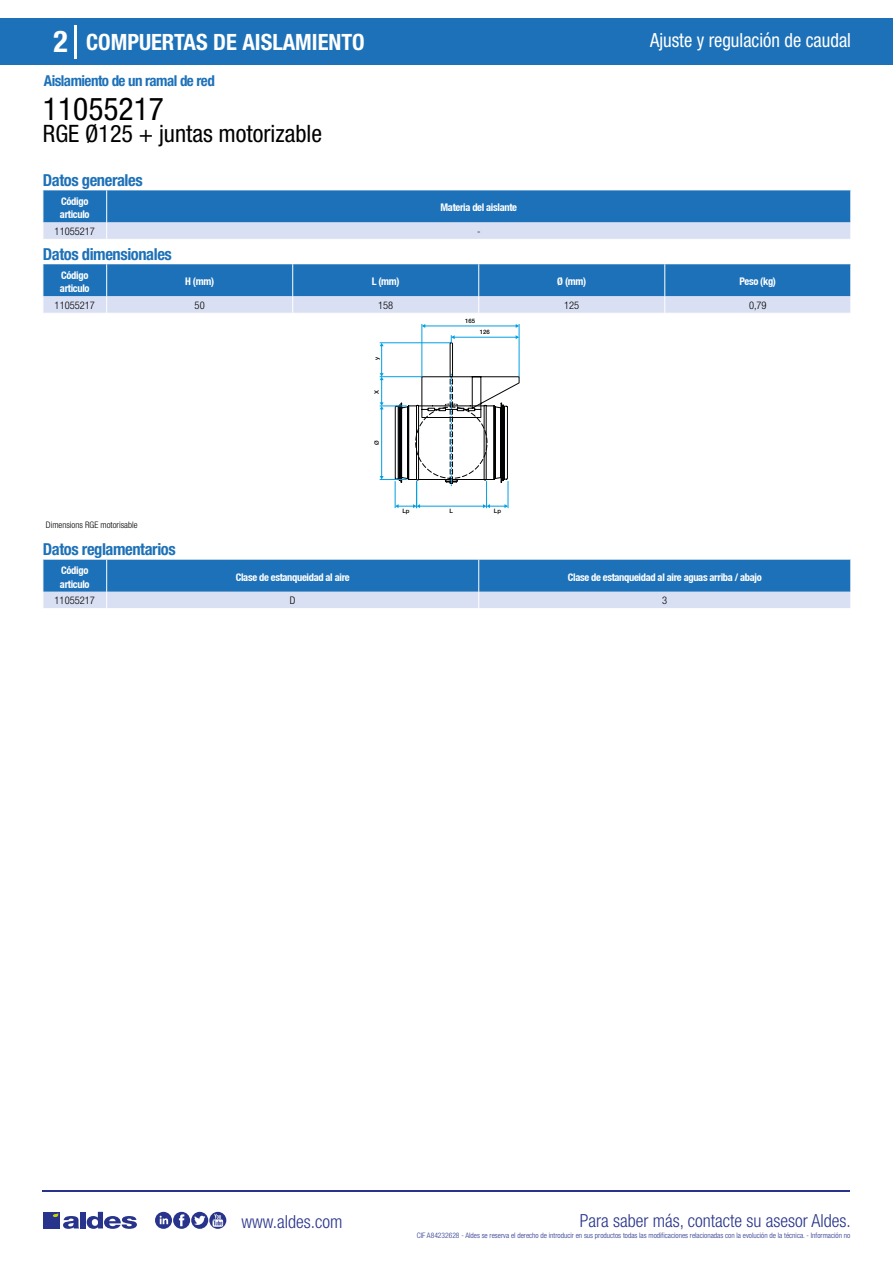
<style>
.page{position:relative;width:893px;height:1263px;background:#fff}
.page>*{position:absolute;margin:0;border:0;box-sizing:border-box;transform-origin:0 0}
.t1{font:condensed 31.5px "Helvetica Neue LT Std";color:#000}
.t2{font:700 condensed 30px "Helvetica Neue LT Std";color:#fff}
.t3{font:condensed 24px "Helvetica Neue LT Std";color:#000}
.t4{font:700 condensed 22.5px "Helvetica Neue LT Std";color:#fff}
.t5{font:condensed 19.5px "Helvetica Neue LT Std";color:#fff;scale:.95 1}
.t6{font:300 condensed 18px "Helvetica Neue";color:#28348b}
.t7{font:700 condensed 16.5px "Helvetica Neue LT Std";letter-spacing:-.025em;color:#1d71b8}
.t8{font:700 condensed 15px "Helvetica Neue LT Std";letter-spacing:-.035em;color:#1d71b8}
.t9{font:700 condensed 10.5px/13.5px "Helvetica Neue";letter-spacing:-.03em;color:#fff}
.t10{font:300 condensed 10.5px "Helvetica Neue";color:#000}
.t11{font:300 condensed 9px "Helvetica Neue";color:#000}
.t12{font:300 condensed 7.5px "Helvetica Neue";color:#28348b}
.t13{font:500 6px "Helvetica Neue";color:#000}
</style>
<div class="page">
<div style="left:0;top:18px;width:893px;height:46px;background:#1d71b8"></div>
<hr style="left:74px;top:25px;width:2px;height:33px;background:#fff">
<hr style="left:43px;top:1190px;width:807px;height:1px;background:#28348b">
<svg style="left:155px;top:1212px;width:71px;height:17px"></svg>
<div style="left:43px;top:1212px;width:17px;height:16px;background:#28348b"></div>
<div style="left:80px;top:1212px;width:6px;height:16px;background:#28348b"></div>
<svg style="left:87px;top:1212px;width:50px;height:17px"></svg>
<svg style="left:53px;top:1213px;width:26px;height:16px"></svg>
<svg style="left:43px;top:190px;width:808px;height:49px;background:#6098cc"></svg>
<svg style="left:43px;top:264px;width:808px;height:49px;background:#6098cd"></svg>
<svg style="left:380px;top:335px;width:140px;height:173px"></svg>
<hr style="left:423px;top:326px;width:95px;height:1px;background:#009fe3">
<hr style="left:422px;top:324px;width:1px;height:53px;background:#009fe3">
<hr style="left:519px;top:324px;width:1px;height:53px;background:#009fe3">
<svg style="left:43px;top:560px;width:808px;height:48px;background:#5e97cc"></svg>
<h2 class="t2" style="left:54px;top:24px;width:16px">2</h2>
<h3 class="t4" style="left:86px;top:28px;width:280px">COMPUERTAS DE AISLAMIENTO</h3>
<h3 class="t5" style="left:650px;top:29px;width:213px">Ajuste y regulación de caudal</h3>
<h3 class="t8" style="left:44px;top:71px;width:172px">Aislamiento de un ramal de red</h3>
<h1 class="t1" style="left:43px;top:91px;width:122px">11055217</h1>
<h3 class="t3" style="left:43px;top:120px;width:281px">RGE Ø125 + juntas motorizable</h3>
<h3 class="t7" style="left:43px;top:170px;width:101px">Datos generales</h3>
<p class="t9" style="left:60px;top:194px;width:31px">Código articulo</p>
<p class="t9" style="left:440px;top:201px;width:78px">Materia del aislante</p>
<p class="t10" style="left:55px;top:225px;width:42px">11055217</p>
<p class="t10" style="left:477px;top:225px;width:5px">-</p>
<h3 class="t7" style="left:43px;top:244px;width:130px">Datos dimensionales</h3>
<p class="t9" style="left:60px;top:268px;width:31px">Código articulo</p>
<p class="t9" style="left:185px;top:275px;width:30px">H (mm)</p>
<p class="t9" style="left:372px;top:275px;width:29px">L (mm)</p>
<p class="t9" style="left:557px;top:275px;width:30px">Ø (mm)</p>
<p class="t9" style="left:740px;top:275px;width:38px">Peso (kg)</p>
<p class="t10" style="left:55px;top:299px;width:42px">11055217</p>
<p class="t10" style="left:195px;top:299px;width:12px">50</p>
<p class="t10" style="left:378px;top:299px;width:17px">158</p>
<p class="t10" style="left:564px;top:299px;width:17px">125</p>
<p class="t10" style="left:749px;top:299px;width:19px">0,79</p>
<p class="t13" style="left:465px;top:317px;width:12px">165</p>
<p class="t13" style="left:373px;top:360px;width:5px;rotate:-90deg">y</p>
<p class="t13" style="left:373px;top:394px;width:5px;rotate:-90deg">X</p>
<p class="t13" style="left:373px;top:445px;width:6px;rotate:-90deg">Ø</p>
<p class="t13" style="left:480px;top:329px;width:12px">126</p>
<p class="t13" style="left:402px;top:507px;width:9px">Lp</p>
<p class="t13" style="left:450px;top:507px;width:5px">L</p>
<p class="t13" style="left:494px;top:507px;width:9px">Lp</p>
<p class="t11" style="left:46px;top:520px;width:93px">Dimensions RGE motorisable</p>
<h3 class="t7" style="left:43px;top:540px;width:134px">Datos reglamentarios</h3>
<p class="t9" style="left:60px;top:563px;width:31px">Código articulo</p>
<p class="t9" style="left:236px;top:570px;width:115px">Clase de estanqueidad al aire</p>
<p class="t9" style="left:568px;top:570px;width:195px">Clase de estanqueidad al aire aguas arriba / abajo</p>
<p class="t10" style="left:55px;top:594px;width:42px">11055217</p>
<p class="t10" style="left:290px;top:594px;width:7px">D</p>
<p class="t10" style="left:662px;top:594px;width:7px">3</p>
<h3 class="t6" style="left:241px;top:1211px;width:102px">www.aldes.com</h3>
<h3 class="t6" style="left:580px;top:1211px;width:272px">Para saber más, contacte su asesor Aldes.</h3>
<p class="t12" style="left:417px;top:1230px;width:435px">CIF A84232628 - Aldes se reserva el derecho de introducir en sus productos todas las modificaciones relacionadas con la evolución de la técnica. - Información no</p>
</div>
